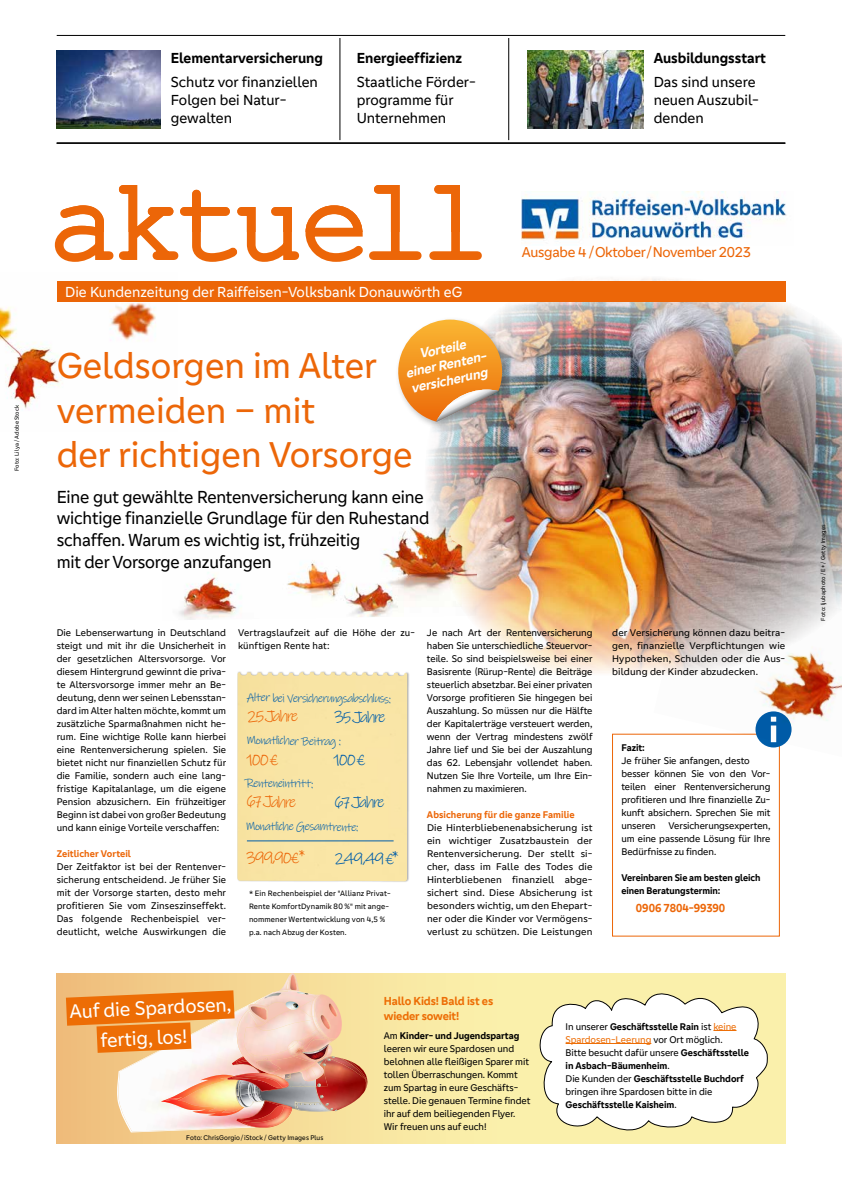
<style>
.page{position:relative;width:842px;height:1191px;background:#fff}
.page>*{position:absolute;margin:0;border:0;box-sizing:border-box;transform-origin:0 0}
.t1{font:37px/44.4px "Genos GFG";color:#ec6608}
.t2{font:20px/29.9px "Genos GFG";color:#fff}
.t3{font:18px/21.6px "Genos GFG";letter-spacing:-.01em;color:#000}
.t4{font:16px "Ink Free";letter-spacing:-.115em;color:#ec6608}
.t5{font:16px "Ink Free";letter-spacing:-.115em;color:#005da9}
.t6{font:15px/18px "Genos GFG";color:#000}
.t7{font:700 15px "Genos GFG";color:#000}
.t8{font:15px "Genos GFG";color:#fff}
.t9{font:14.7px "Genos GFG";letter-spacing:-.02em;color:#ec6608}
.t10{font:italic 700 14px/16px "Genos GFG";color:#fff;text-align:center}
.t11{font:12px "Ink Free";letter-spacing:-.07em;color:#005da9}
.t12{font:700 12px/15px "Genos GFG";letter-spacing:-.015em;color:#ed6d05}
.t13{font:700 12px "Genos GFG";letter-spacing:-.005em;color:#ec6608;scale:.95 1}
.t14{font:10px/13px "Genos GFG";letter-spacing:-.005em;color:#000;text-align:justify}
.t15{font:700 10px/13px "Genos GFG";letter-spacing:-.005em;color:#000}
.t16{font:700 10px "Genos GFG";letter-spacing:.005em;color:#ec6608}
.t17{font:8px/13px "Genos GFG";letter-spacing:.01em;color:#000}
.t18{font:7px "Genos GFG";letter-spacing:.005em;color:#000}
.t19{font:6px "Genos GFG";letter-spacing:.01em;color:#000}
.s1{font-weight:700}
.s2{font-weight:400}
.s3{font-weight:400;color:#ed6d05}
</style>
<div class="page">
<div style="left:57px;top:973px;width:728px;height:170px;background:linear-gradient(to right,#f2c887,#fdfcb6)"></div>
<img style="left:424px;top:278px;width:418px;height:395px">
<svg style="left:521px;top:198px;width:1px;height:42px"></svg>
<svg style="left:54px;top:185px;width:428px;height:77px"></svg>
<img style="left:522px;top:192px;width:265px;height:48px">
<div style="left:57px;top:281px;width:728px;height:20px;background:#ec6608"></div>
<hr style="left:57px;top:35px;width:728px;height:1px;background:#000">
<hr style="left:57px;top:143px;width:728px;height:1px;background:#000">
<hr style="left:509px;top:38px;width:1px;height:102px;background:#000">
<hr style="left:340px;top:38px;width:1px;height:102px;background:#000">
<img style="left:527px;top:50px;width:116px;height:78px">
<img style="left:57px;top:50px;width:104px;height:78px">
<div style="left:612px;top:734px;width:168px;height:202px;border:1px solid #ec6608"></div>
<img style="left:118px;top:1128px;width:147px;height:3px">
<img style="left:366px;top:1061px;width:1px;height:15px">
<img style="left:342px;top:1057px;width:24px;height:54px">
<img style="left:342px;top:1056px;width:23px;height:23px">
<svg style="left:365px;top:1076px;width:2px;height:14px"></svg>
<img style="left:66px;top:973px;width:276px;height:155px">
<svg style="left:534px;top:986px;width:234px;height:151px"></svg>
<hr style="left:566px;top:1043px;width:85px;height:1px;background:#ed6d05">
<img style="left:179px;top:515px;width:298px;height:105px">
<img style="left:654px;top:573px;width:188px;height:185px">
<img style="left:0;top:301px;width:178px;height:109px">
<div style="left:395px;top:316px;width:117px;height:115px;background:#000;opacity:.3"></div>
<img style="left:395px;top:319px;width:113px;height:103px">
<div style="left:237px;top:670px;width:173px;height:212px;background:#000;opacity:.33"></div>
<div style="left:238px;top:672px;width:169px;height:209px;background:#f9e5a5"></div>
<hr style="left:247px;top:840px;width:147px;height:1px;background:#005da9">
<h3 class="t7" style="left:171px;top:49px;width:154px">Elementarversicherung</h3>
<h3 class="t6" style="left:171px;top:73px;width:149px">Schutz vor finanziellen<br>Folgen bei Natur&shy;gewalten</h3>
<h3 class="t7" style="left:357px;top:49px;width:107px">Energieeffizienz</h3>
<h3 class="t6" style="left:357px;top:73px;width:120px">Staatliche Förder&shy;programme für<br>Unternehmen</h3>
<h3 class="t7" style="left:654px;top:49px;width:114px">Ausbildungsstart</h3>
<h3 class="t6" style="left:654px;top:73px;width:107px">Das sind unsere neuen Auszubil&shy;denden</h3>
<p class="t19" style="left:13px;top:471px;width:67px;rotate:-90deg">Foto: Lilya / Adobe Stock</p>
<h3 class="t8" style="left:65px;top:283px;width:399px">Die Kundenzeitung der Raiffeisen-Volksbank Donauwörth eG</h3>
<h1 class="t1" style="left:57px;top:344px;width:322px">Geldsorgen im Alter vermeiden – mit</h1>
<h3 class="t10" style="left:401px;top:349px;width:84px;rotate:-12deg">Vorteile<br>einer Renten&shy;versicherung</h3>
<h1 class="t1" style="left:57px;top:433px;width:357px">der richtigen Vorsorge</h1>
<h3 class="t3" style="left:57px;top:486px;width:374px">Eine gut gewählte Rentenversicherung kann eine wichtige finanzielle Grundlage für den Ruhestand schaffen. Warum es wichtig ist, frühzeitig<br>mit der Vorsorge anzufangen</h3>
<h3 class="t9" style="left:522px;top:244px;width:231px">Ausgabe 4 /Oktober/November 2023</h3>
<p class="t14" style="left:57px;top:626px;width:171px">Die Lebenserwartung in Deutschland steigt und mit ihr die Unsicherheit in der gesetzlichen Altersvorsorge. Vor diesem Hintergrund gewinnt die priva&shy;te Altersvorsorge immer mehr an Be&shy;deutung, denn wer seinen Lebensstan&shy;dard im Alter halten möchte, kommt um zusätzliche Sparmaßnahmen nicht he&shy;rum. Eine wichtige Rolle kann hierbei eine Rentenversicherung spielen. Sie bietet nicht nur finanziellen Schutz für die Familie, sondern auch eine lang&shy;fristige Kapitalanlage, um die eigene Pension abzusichern. Ein frühzeitiger Beginn ist dabei von großer Bedeutung und kann einige Vorteile verschaffen:</p>
<p class="t16" style="left:57px;top:847px;width:76px">Zeitlicher Vorteil</p>
<p class="t14" style="left:57px;top:860px;width:171px">Der Zeitfaktor ist bei der Rentenver&shy;sicherung entscheidend. Je früher Sie mit der Vorsorge starten, desto mehr profitieren Sie vom Zinseszinseffekt.<br>Das folgende Rechenbeispiel ver&shy;deutlicht, welche Auswirkungen die</p>
<p class="t14" style="left:238px;top:626px;width:178px">Vertragslaufzeit auf die Höhe der zu&shy;künftigen Rente hat:</p>
<p class="t11" style="left:247px;top:690px;width:145px;rotate:1deg">Alter bei Versicherungsabschluss:</p>
<h3 class="t4" style="left:247px;top:706px;width:53px">25 Jahre</h3>
<h3 class="t5" style="left:333px;top:707px;width:54px">35 Jahre</h3>
<p class="t11" style="left:247px;top:733px;width:96px">Monatlicher Beitrag :</p>
<h3 class="t4" style="left:246px;top:749px;width:34px">100 €</h3>
<h3 class="t5" style="left:333px;top:750px;width:34px">100 €</h3>
<p class="t11" style="left:246px;top:776px;width:69px">Renteneintritt:</p>
<h3 class="t4" style="left:246px;top:792px;width:52px">67 Jahre</h3>
<h3 class="t5" style="left:334px;top:793px;width:52px">67 Jahre</h3>
<p class="t11" style="left:246px;top:819px;width:114px">Monatliche Gesamtrente:</p>
<h3 class="t4" style="left:245px;top:847px;width:61px">399,90€*</h3>
<h3 class="t5" style="left:334px;top:848px;width:66px">249,49 €*</h3>
<p class="t17" style="left:249px;top:886px;width:143px">* Ein Rechenbeispiel der "Allianz Privat-Rente KomfortDynamik 80 %" mit ange&shy;nommener Wertentwicklung von 4,5 % p.a. nach Abzug der Kosten.</p>
<p class="t16" style="left:238px;top:795px;width:65px">Steuervorteile</p>
<p class="t14" style="left:427px;top:626px;width:167px">Je nach Art der Rentenversicherung haben Sie unterschiedliche Steuervor&shy;teile. So sind beispielsweise bei einer Basisrente (Rürup-Rente) die Beiträge steuerlich absetzbar. Bei einer privaten Vorsorge profitieren Sie hingegen bei Auszahlung. So müssen nur die Hälfte der Kapitalerträge versteuert werden, wenn der Vertrag mindestens zwölf Jahre lief und Sie bei der Auszahlung das 62. Lebensjahr vollendet haben.<br>Nutzen Sie Ihre Vorteile, um Ihre Ein&shy;nahmen zu maximieren.</p>
<p class="t16" style="left:427px;top:808px;width:149px">Absicherung für die ganze Familie</p>
<p class="t14" style="left:427px;top:821px;width:167px">Die Hinterbliebenenabsicherung ist ein wichtiger Zusatzbaustein der Rentenversicherung. Der stellt si&shy;cher, dass im Falle des Todes die Hinterbliebenen finanziell abge&shy;sichert sind. Diese Absicherung ist besonders wichtig, um den Ehepart&shy;ner oder die Kinder vor Vermögens&shy;verlust zu schützen. Die Leistungen</p>
<p class="t14" style="left:612px;top:626px;width:175px">der Versicherung können dazu beitra&shy;gen, finanzielle Verpflichtungen wie Hypotheken, Schulden oder die Aus&shy;bildung der Kinder abzudecken.</p>
<p class="t15" style="left:621px;top:741px;width:25px">Fazit:</p>
<p class="t14" style="left:621px;top:754px;width:151px;text-align:left">Je früher Sie anfangen, desto besser können Sie von den Vor&shy;teilen einer Rentenversicherung profitieren und Ihre finanzielle Zu&shy;kunft absichern. Sprechen Sie mit unseren</p>
<p class="t14" style="left:621px;top:819px;width:151px;text-indent:47px">Versicherungsexperten, um eine passende Lösung für Ihre Bedürfnisse zu finden.</p>
<p class="t15" style="left:621px;top:871px;width:141px">Vereinbaren Sie am besten gleich einen Beratungstermin:</p>
<p class="t13" style="left:636px;top:901px;width:95px">0906 7804-99390</p>
<h2 class="t2" style="left:98px;top:995px;width:134px;text-indent:-29px;rotate:-3deg">Auf die Spardosen, fertig, los!</h2>
<p class="t18" style="left:186px;top:1133px;width:139px">Foto: ChrisGorgio / iStock / Getty Images Plus</p>
<p class="t12" style="left:384px;top:993px;width:111px">Hallo Kids! Bald ist es wieder soweit!</p>
<p class="t14" style="left:384px;top:1029px;width:148px;text-align:left">Am <span class="s1">Kinder- und Jugendspartag </span>leeren wir eure Spardosen und belohnen alle fleißigen Sparer mit tollen Überraschungen. Kommt zum Spartag in eure Geschäfts&shy;stelle. Die genauen Termine findet ihr auf dem beiliegenden Flyer.<br>Wir freuen uns auf euch!</p>
<p class="t15" style="left:566px;top:1019px;width:185px"><span class="s2">In unserer</span> Geschäftsstelle Rain <span class="s2">ist</span> <span class="s3">keine Spardosen-Leerung</span> <span class="s2">vor Ort möglich.<br>Bitte besucht dafür unsere</span> Geschäftsstelle in Asbach-Bäumenheim<span class="s2">.<br>Die Kunden der</span> Geschäftsstelle Buchdorf <span class="s2">bringen ihre Spardosen bitte in die </span>Geschäftsstelle Kaisheim<span class="s2">.</span></p>
<p class="t19" style="left:820px;top:620px;width:97px;rotate:-90deg">Foto: ljubaphoto / E+ / Getty Images</p>
</div>
